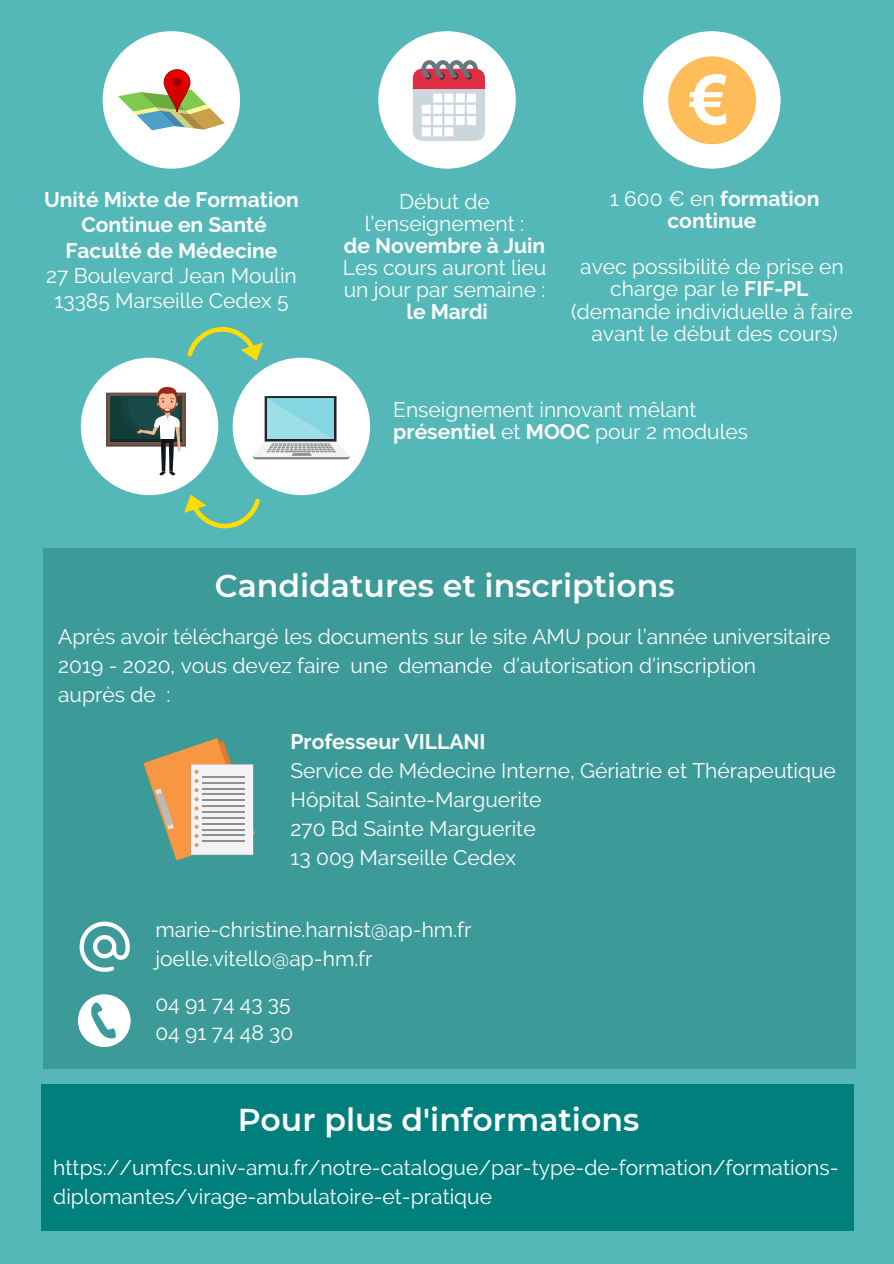
<style>
.page{position:relative;width:894px;height:1264px;background:#fff}
.page>*{position:absolute;margin:0;border:0;box-sizing:border-box;transform-origin:0 0}
.t1{font:600 31.5px "Montserrat";color:#fff}
.t2{font:21px/29px "Raleway";color:#fff}
.t3{font:700 21px/25.2px "Raleway";color:#fff;text-align:center}
.s1{font-weight:400}
.s2{font-weight:700}
</style>
<div class="page">
<div style="left:0;top:0;width:893px;height:1263px;background:#53b8b7"></div>
<svg style="left:103px;top:31px;width:137px;height:138px"></svg>
<svg style="left:378px;top:31px;width:137px;height:138px"></svg>
<svg style="left:643px;top:31px;width:137px;height:138px"></svg>
<div style="left:43px;top:548px;width:812px;height:520px;background:#3c9a99"></div>
<svg style="left:143px;top:738px;width:112px;height:122px"></svg>
<hr style="left:202px;top:776px;width:42px;height:1px;background:#918f8f">
<hr style="left:202px;top:782px;width:42px;height:1px;background:#918f8f">
<hr style="left:202px;top:788px;width:42px;height:1px;background:#918f8f">
<hr style="left:202px;top:793px;width:42px;height:2px;background:#918f8f">
<hr style="left:202px;top:799px;width:42px;height:1px;background:#918f8f">
<hr style="left:202px;top:805px;width:42px;height:1px;background:#918f8f">
<hr style="left:202px;top:811px;width:42px;height:1px;background:#918f8f">
<hr style="left:202px;top:817px;width:42px;height:1px;background:#918f8f">
<hr style="left:202px;top:823px;width:42px;height:1px;background:#918f8f">
<hr style="left:202px;top:829px;width:42px;height:1px;background:#918f8f">
<hr style="left:202px;top:834px;width:42px;height:2px;background:#918f8f">
<hr style="left:202px;top:840px;width:42px;height:1px;background:#918f8f">
<svg style="left:79px;top:921px;width:51px;height:50px"></svg>
<svg style="left:78px;top:994px;width:53px;height:52px"></svg>
<div style="left:41px;top:1084px;width:812px;height:146px;background:#017f7c"></div>
<svg style="left:81px;top:327px;width:289px;height:202px"></svg>
<p class="t3" style="left:44px;top:187px;width:256px">Unité Mixte de Formation<br>Continue en Santé<br>Faculté de Médecine</p>
<p class="t2" style="left:46px;top:263px;width:252px;line-height:25.2px;text-align:center">27 Boulevard Jean Moulin<br>13385 Marseille Cedex 5</p>
<p class="t2" style="left:365px;top:191px;width:161px;line-height:21.9px;text-align:center">Début de l’enseignement :</p>
<p class="t3" style="left:344px;top:233px;width:203px">de Novembre à Juin</p>
<p class="t2" style="left:343px;top:256px;width:205px;line-height:21.9px">Les cours auront lieu un jour par semaine :</p>
<p class="t3" style="left:406px;top:299px;width:83px">le Mardi</p>
<p class="t3" style="left:609px;top:187px;width:211px;line-height:22.5px"><span class="s1">1 600 € en</span> formation continue</p>
<p class="t2" style="left:571px;top:255px;width:283px;line-height:22.5px;text-align:center">avec possibilité de prise en charge par le <span class="s2">FIF-PL </span>(demande individuelle à faire avant le début des cours)</p>
<p class="t2" style="left:393px;top:399px;width:356px;line-height:21.9px">Enseignement innovant mêlant <span class="s2">présentiel</span> et <span class="s2">MOOC</span> pour 2 modules</p>
<h1 class="t1" style="left:215px;top:566px;width:461px">Candidatures et inscriptions</h1>
<p class="t2" style="left:58px;top:622px;width:773px">Après avoir téléchargé les documents sur le site AMU pour l’année universitaire<br>2019 - 2020, vous devez faire une demande d’autorisation d’inscription<br>auprès de :</p>
<p class="t3" style="left:290px;top:728px;width:196px">Professeur VILLANI</p>
<p class="t2" style="left:290px;top:755px;width:546px">Service de Médecine Interne, Gériatrie et Thérapeutique Hôpital Sainte-Marguerite<br>270 Bd Sainte Marguerite<br>13 009 Marseille Cedex</p>
<p class="t2" style="left:155px;top:914px;width:317px">marie-christine.harnist@ap-hm.fr joelle.vitello@ap-hm.fr</p>
<p class="t2" style="left:155px;top:989px;width:139px">04 91 74 43 35<br>04 91 74 48 30</p>
<h1 class="t1" style="left:237px;top:1100px;width:403px">Pour plus d'informations</h1>
<p class="t2" style="left:53px;top:1152px;width:786px">https://umfcs.univ-amu.fr/notre-catalogue/par-type-de-formation/formations&shy;diplomantes/virage-ambulatoire-et-pratique</p>
</div>
